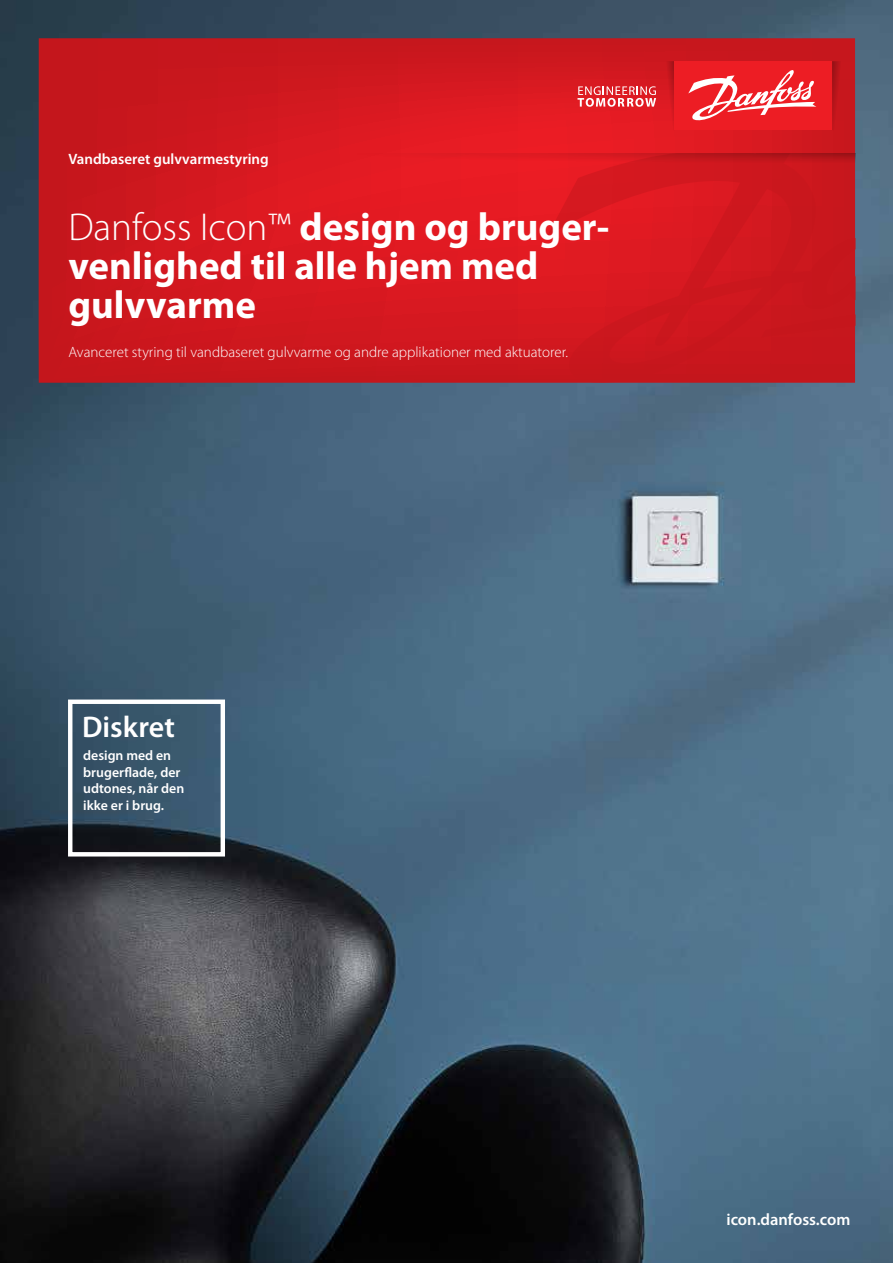
<style>
.page{position:relative;width:893px;height:1263px;background:#fff}
.page>*{position:absolute;margin:0;border:0;box-sizing:border-box;transform-origin:0 0}
.t1{font:700 39px/39px "Myriad Pro";color:#fff}
.t2{font:600 30px "Myriad Pro";color:#fff}
.t3{font:600 16.5px "Myriad Pro";color:#fff}
.t4{font:300 15px "Myriad Pro";color:#fff}
.t5{font:600 15px "Myriad Pro";color:#fff}
.t6{font:600 13.8px/16.6px "Myriad Pro";color:#fff}
.s1{font-weight:300}
</style>
<div class="page">
<img style="left:0;top:0;width:893px;height:1263px">
<div style="left:68px;top:699px;width:157px;height:157px;border:4px solid #fff"></div>
<svg style="left:39px;top:38px;width:816px;height:345px;background:#d2181f"></svg>
<svg style="left:547px;top:166px;width:308px;height:217px;background:#d0181e"></svg>
<svg style="left:832px;top:61px;width:13px;height:69px"></svg>
<svg style="left:662px;top:61px;width:12px;height:69px"></svg>
<svg style="left:358px;top:153px;width:497px;height:13px;background:#d4181f"></svg>
<div style="left:674px;top:61px;width:158px;height:69px;background:#ed1d24"></div>
<svg style="left:577px;top:86px;width:79px;height:21px;background:#e8676c"></svg>
<svg style="left:688px;top:70px;width:128px;height:51px"></svg>
<p class="t5" style="left:68px;top:151px;width:202px">Vandbaseret gulvvarmestyring</p>
<h1 class="t1" style="left:68px;top:208px;width:542px"><span class="s1">Danfoss Icon™</span> design og bruger&shy;venlighed til alle hjem med gulvvarme</h1>
<p class="t4" style="left:68px;top:344px;width:501px">Avanceret styring til vandbaseret gulvvarme og andre applikationer med aktuatorer.</p>
<h2 class="t2" style="left:82px;top:710px;width:94px">Diskret</h2>
<p class="t6" style="left:83px;top:747px;width:103px">design med en brugerflade, der udtones, når den ikke er i brug.</p>
<p class="t3" style="left:726px;top:1210px;width:125px">icon.danfoss.com</p>
</div>
